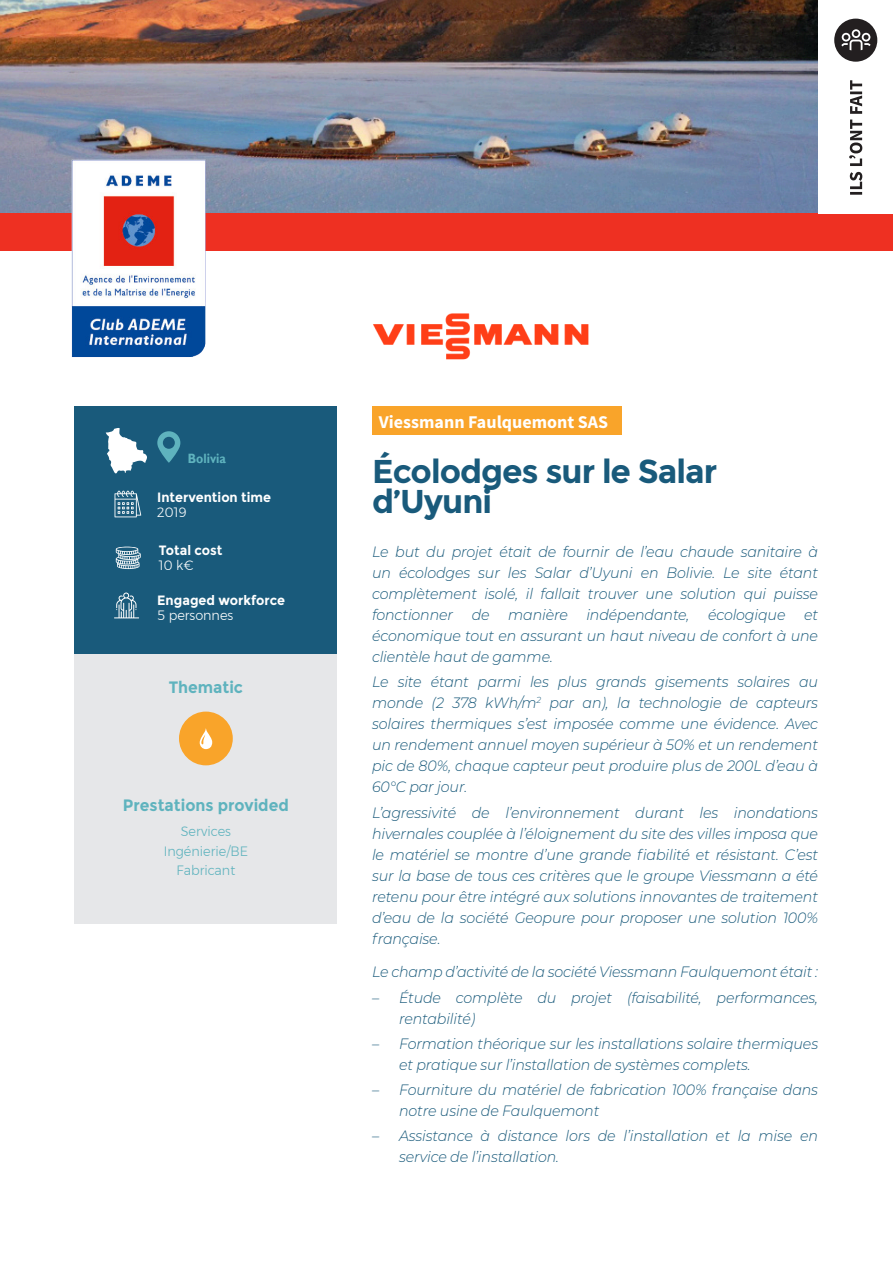
<style>
.page{position:relative;width:893px;height:1263px;background:#fff}
.page>*{position:absolute;margin:0;border:0;box-sizing:border-box;transform-origin:0 0}
.t1{font:700 33px/30px "Montserrat";letter-spacing:-.03em;color:#195a7b}
.t2{font:700 18px "Source Sans Pro";color:#fff}
.t3{font:700 16.5px "Montserrat";color:#5fb3be;scale:.95 1}
.t4{font:italic 300 15px/21px "Montserrat";letter-spacing:-.01em;color:#195a7b;scale:.95 1}
.t5{font:700 13.5px "Montserrat";color:#fff;scale:.95 1}
.t6{font:300 13.5px "Montserrat";color:#5fb3be;scale:.95 1}
.t7{font:300 13.5px "Montserrat";color:#fff;scale:.95 1}
.t8{font:700 13.5px "Gill Sans";color:#5fb3be;scale:.9 1}
</style>
<div class="page">
<img style="left:0;top:0;width:818px;height:214px">
<div style="left:0;top:214px;width:893px;height:37px;background:#ee3022"></div>
<div style="left:372px;top:406px;width:250px;height:29px;background:#f9a42a"></div>
<svg style="left:849px;top:80px;width:13px;height:115px"></svg>
<div style="left:834px;top:19px;width:43px;height:43px;background:#231f20;border-radius:50%"></div>
<svg style="left:841px;top:29px;width:30px;height:21px"></svg>
<img style="left:68px;top:156px;width:138px;height:201px">
<div style="left:74px;top:654px;width:263px;height:270px;background:#e6e7e9"></div>
<div style="left:74px;top:406px;width:263px;height:248px;background:#195a7b"></div>
<svg style="left:114px;top:592px;width:25px;height:26px"></svg>
<svg style="left:115px;top:491px;width:26px;height:26px"></svg>
<svg style="left:157px;top:431px;width:23px;height:32px"></svg>
<img style="left:373px;top:313px;width:216px;height:47px">
<svg style="left:106px;top:428px;width:41px;height:46px"></svg>
<svg style="left:116px;top:547px;width:25px;height:22px"></svg>
<div style="left:179px;top:711px;width:54px;height:54px;background:#f9a42a;border-radius:50%"></div>
<svg style="left:200px;top:728px;width:12px;height:21px"></svg>
<p class="t8" style="left:188px;top:450px;width:44px">Bolivia</p>
<p class="t5" style="left:157px;top:490px;width:121px">Intervention time</p>
<p class="t7" style="left:157px;top:502px;width:32px">2019</p>
<p class="t5" style="left:159px;top:542px;width:68px">Total cost</p>
<p class="t7" style="left:159px;top:555px;width:38px">10 k€</p>
<p class="t5" style="left:157px;top:592px;width:136px">Engaged workforce</p>
<p class="t7" style="left:157px;top:605px;width:82px">5 personnes</p>
<p class="t3" style="left:169px;top:677px;width:80px">Thematic</p>
<p class="t3" style="left:123px;top:795px;width:176px">Prestations provided</p>
<p class="t6" style="left:181px;top:821px;width:54px">Services</p>
<p class="t6" style="left:164px;top:841px;width:90px">Ingénierie/BE</p>
<p class="t6" style="left:177px;top:860px;width:63px">Fabricant</p>
<p class="t2" style="left:379px;top:410px;width:231px">Viessmann Faulquemont SAS</p>
<p class="t1" style="left:372px;top:456px;width:347px">Écolodges sur le Salar d’Uyuni</p>
<p class="t4" style="left:372px;top:541px;width:471px;text-align:justify">Le but du projet était de fournir de l’eau chaude sanitaire à un écolodges sur les Salar d’Uyuni en Bolivie. Le site étant complètement isolé, il fallait trouver une solution qui puisse fonctionner de manière indépendante, écologique et économique tout en assurant un haut niveau de confort à une clientèle haut de gamme.</p>
<p class="t4" style="left:372px;top:671px;width:471px;text-align:justify">Le site étant parmi les plus grands gisements solaires au monde (2 378 kWh/m<sup>2</sup> par an), la technologie de capteurs solaires thermiques s’est imposée comme une évidence. Avec un rendement annuel moyen supérieur à 50% et un rendement pic de 80%, chaque capteur peut produire plus de 200L d’eau à 60°C par jour.</p>
<p class="t4" style="left:372px;top:801px;width:471px;text-align:justify">L’agressivité de l’environnement durant les inondations hivernales couplée à l’éloignement du site des villes imposa que le matériel se montre d’une grande fiabilité et résistant. C’est sur la base de tous ces critères que le groupe Viessmann a été retenu pour être intégré aux solutions innovantes de traitement d’eau de la société Geopure pour proposer une solution 100% française.</p>
<p class="t4" style="left:372px;top:961px;width:471px">Le champ d’activité de la société Viessmann Faulquemont était :</p>
<p class="t4" style="left:399px;top:986px;width:443px;text-indent:-27px">– Étude complète du projet (faisabilité, performances, rentabilité)</p>
<p class="t4" style="left:399px;top:1033px;width:443px;text-indent:-27px">– Formation théorique sur les installations solaire thermiques et pratique sur l’installation de systèmes complets.</p>
<p class="t4" style="left:399px;top:1079px;width:443px;text-indent:-27px">– Fourniture du matériel de fabrication 100% française dans notre usine de Faulquemont</p>
<p class="t4" style="left:399px;top:1125px;width:443px;text-indent:-27px">– Assistance à distance lors de l’installation et la mise en service de l’installation.</p>
</div>
